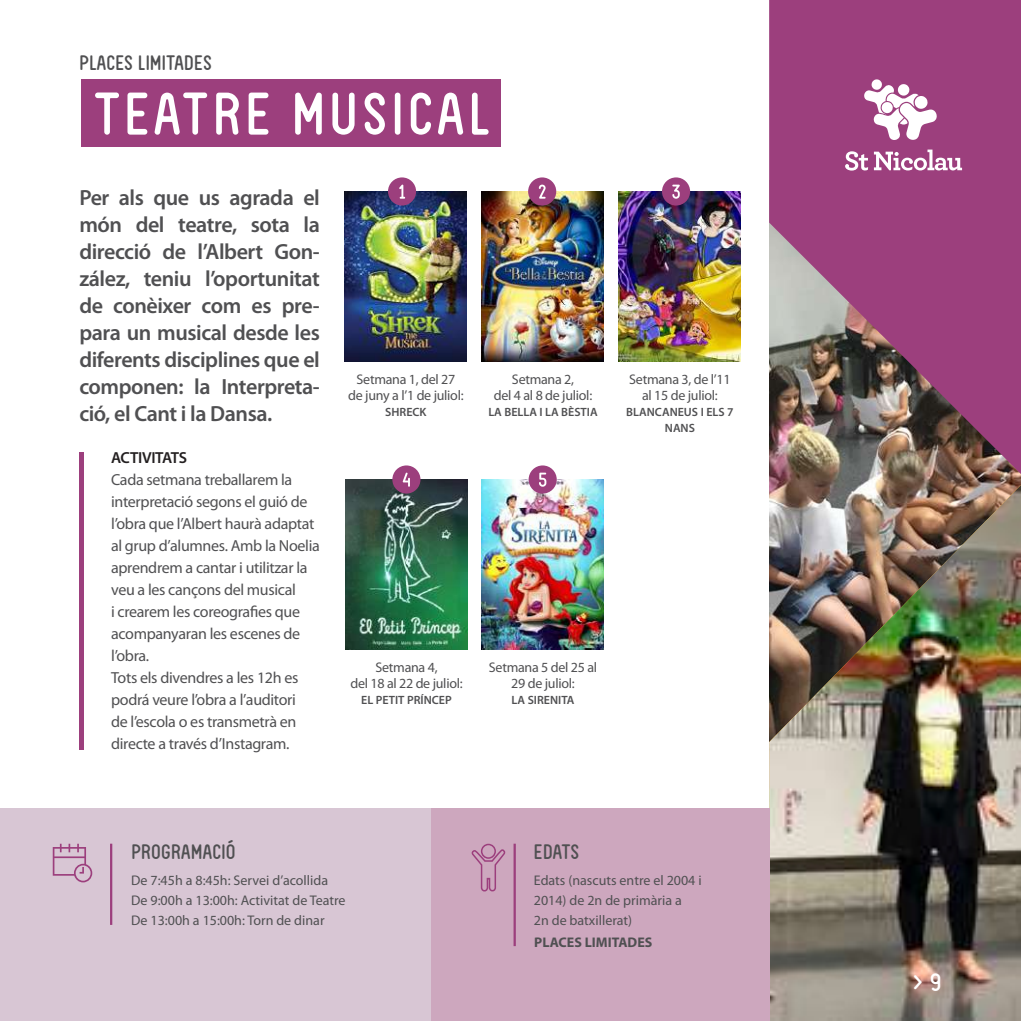
<style>
.page{position:relative;width:1021px;height:1021px;background:#fff}
.page>*{position:absolute;margin:0;border:0;box-sizing:border-box;transform-origin:0 0}
.t1{font:57.4px "FV Almelo";letter-spacing:.08em;color:#fff}
.t2{font:24px "FV Almelo";color:#fff}
.t3{font:600 22px/27px "Myriad Pro";letter-spacing:-.02em;color:#505052;text-align:justify}
.t4{font:20px "FV Almelo";letter-spacing:.02em;color:#505052}
.t5{font:16px/22px "Myriad Pro";letter-spacing:-.02em;color:#505052}
.t6{font:600 16px "Myriad Pro";letter-spacing:-.02em;color:#231f20}
.t7{font:14px/16px "Myriad Pro";letter-spacing:-.01em;color:#505052;text-align:center}
.t8{font:700 14px "Myriad Pro";color:#505052}
.t9{font:600 12px/16px "Myriad Pro";color:#505052;text-align:center}
</style>
<div class="page">
<img style="left:769px;top:485px;width:251px;height:535px">
<img style="left:901px;top:487px;width:119px;height:122px">
<svg style="left:769px;top:0;width:251px;height:474px;background:#944f77"></svg>
<div style="left:0;top:808px;width:769px;height:212px;background:#d8c6d4"></div>
<div style="left:431px;top:808px;width:338px;height:212px;background:#cda7be"></div>
<svg style="left:53px;top:843px;width:39px;height:39px"></svg>
<svg style="left:471px;top:843px;width:35px;height:49px"></svg>
<div style="left:82px;top:79px;width:419px;height:68px;background:#9c3f7d"></div>
<div style="left:79px;top:452px;width:5px;height:297px;background:#9c3f7d"></div>
<hr style="left:110px;top:843px;width:2px;height:81px;background:#9c3f7d">
<hr style="left:513px;top:843px;width:3px;height:103px;background:#9c3f7d">
<img style="left:345px;top:479px;width:122px;height:170px">
<img style="left:618px;top:191px;width:122px;height:170px">
<div style="left:662px;top:177px;width:28px;height:28px;background:#9c3f7d;border-radius:50%"></div>
<svg style="left:672px;top:185px;width:7px;height:14px"></svg>
<img style="left:345px;top:191px;width:122px;height:170px">
<div style="left:388px;top:177px;width:28px;height:28px;background:#9c3f7d;border-radius:50%"></div>
<svg style="left:399px;top:185px;width:6px;height:14px"></svg>
<img style="left:481px;top:191px;width:122px;height:170px">
<div style="left:528px;top:177px;width:28px;height:28px;background:#9c3f7d;border-radius:50%"></div>
<svg style="left:539px;top:185px;width:6px;height:14px"></svg>
<img style="left:482px;top:479px;width:121px;height:170px">
<div style="left:392px;top:465px;width:28px;height:28px;background:#9c3f7d;border-radius:50%"></div>
<svg style="left:402px;top:472px;width:8px;height:14px"></svg>
<div style="left:528px;top:465px;width:28px;height:28px;background:#9c3f7d;border-radius:50%"></div>
<svg style="left:539px;top:472px;width:7px;height:14px"></svg>
<svg style="left:863px;top:79px;width:73px;height:61px"></svg>
<svg style="left:845px;top:150px;width:117px;height:21px"></svg>
<p class="t4" style="left:79px;top:51px;width:134px">PLACES LIMITADES</p>
<h1 class="t1" style="left:94px;top:80px;width:397px">TEATRE MUSICAL</h1>
<h3 class="t3" style="left:79px;top:185px;width:242px">Per als que us agrada el món del teatre, sota la direcció de l’Albert Gon&shy;zález, teniu l’oportunitat de conèixer com es pre&shy;para un musical desde les diferents disciplines que el componen: la Interpreta&shy;ció, el Cant i la Dansa.</h3>
<p class="t6" style="left:111px;top:448px;width:77px">ACTIVITATS</p>
<p class="t5" style="left:111px;top:468px;width:210px">Cada setmana treballarem la interpretació segons el guió de l’obra que l’Albert haurà adaptat al grup d’alumnes. Amb la Noelia aprendrem a cantar i utilitzar la veu a les cançons del musical<br>i crearem les coreografies que acompanyaran les escenes de l’obra.<br>Tots els divendres a les 12h es podrá veure l’obra a l’auditori<br>de l’escola o es transmetrà en directe a través d’Instagram.</p>
<p class="t7" style="left:348px;top:371px;width:117px">Setmana 1, del 27 de juny a l’1 de juliol:</p>
<p class="t9" style="left:385px;top:404px;width:43px">SHRECK</p>
<p class="t7" style="left:494px;top:371px;width:100px">Setmana 2,<br>del 4 al 8 de juliol:</p>
<p class="t9" style="left:488px;top:404px;width:111px">LA BELLA I LA BÈSTIA</p>
<p class="t7" style="left:350px;top:659px;width:114px">Setmana 4,<br>del 18 al 22 de juliol:</p>
<p class="t9" style="left:361px;top:692px;width:92px">EL PETIT PRÍNCEP</p>
<p class="t7" style="left:489px;top:659px;width:110px">Setmana 5 del 25 al<br>29 de juliol:</p>
<p class="t9" style="left:511px;top:692px;width:64px">LA SIRENITA</p>
<p class="t7" style="left:629px;top:371px;width:103px">Setmana 3, de l’11 al 15 de juliol:</p>
<p class="t9" style="left:626px;top:404px;width:109px">BLANCANEUS I ELS 7<br>NANS</p>
<p class="t4" style="left:131px;top:839px;width:106px">PROGRAMACIÓ</p>
<p class="t7" style="left:131px;top:870px;width:216px;line-height:20px;text-align:left">De 7:45h a 8:45h: Servei d’acollida<br>De 9:00h a 13:00h: Activitat de Teatre<br>De 13:00h a 15:00h: Torn de dinar</p>
<p class="t4" style="left:534px;top:839px;width:47px">EDATS</p>
<p class="t7" style="left:534px;top:870px;width:169px;line-height:20px;text-align:left">Edats (nascuts entre el 2004 i<br>2014) de 2n de primària a<br>2n de batxillerat)</p>
<p class="t8" style="left:534px;top:934px;width:120px">PLACES LIMITADES</p>
<h2 class="t2" style="left:913px;top:967px;width:30px">&gt; 9</h2>
</div>
